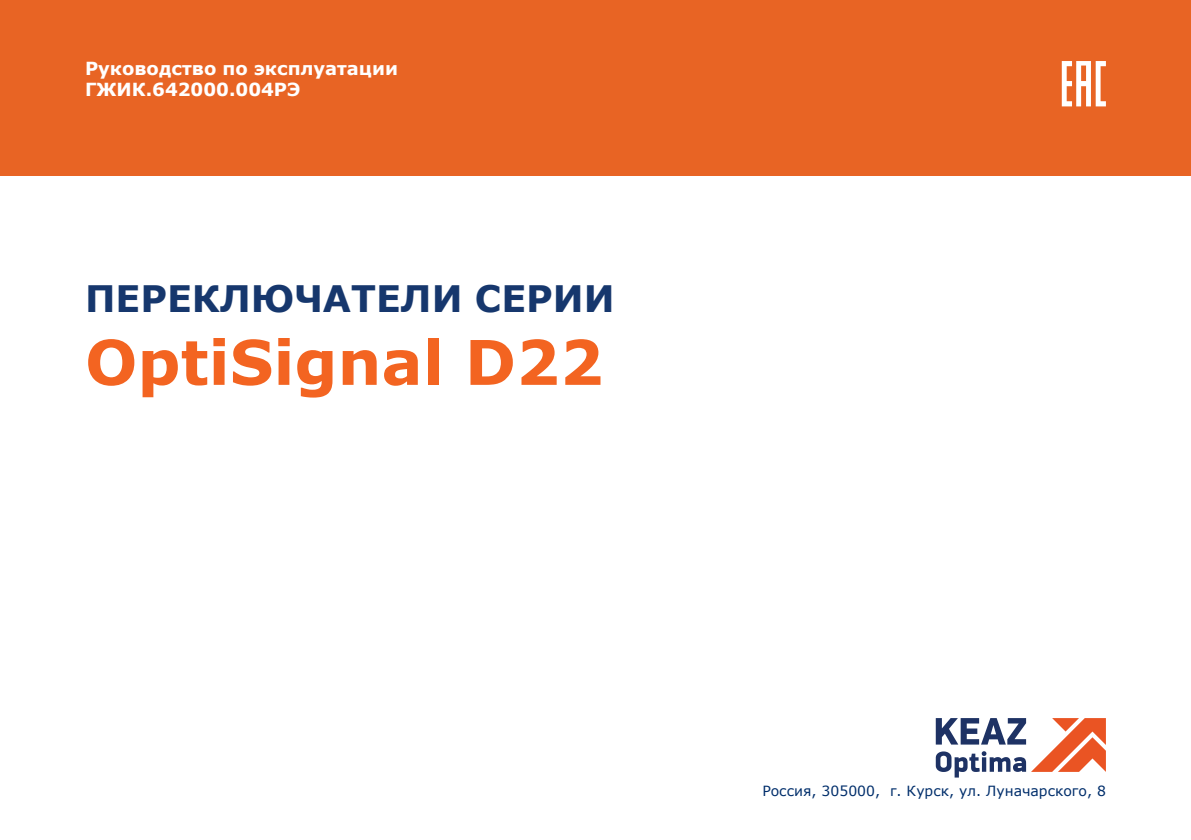
<style>
.page{position:relative;width:1191px;height:840px;background:#fff}
.page>*{position:absolute;margin:0;border:0;box-sizing:border-box;transform-origin:0 0}
.t1{font:700 61.6px "Verdana";color:#f36421}
.t2{font:700 36.4px "Verdana";color:#16376d}
.t3{font:700 18px/21.6px "Verdana";color:#fff}
.t4{font:14px "Verdana";color:#002e6b}
</style>
<div class="page">
<div style="left:0;top:0;width:1191px;height:176px;background:#e86424"></div>
<svg style="left:1061px;top:61px;width:45px;height:45px"></svg>
<svg style="left:935px;top:718px;width:171px;height:59px"></svg>
<p class="t3" style="left:85px;top:57px;width:314px">Руководство по эксплуатации<br>ГЖИК.642000.004РЭ</p>
<h2 class="t2" style="left:85px;top:272px;width:531px">ПЕРЕКЛЮЧАТЕЛИ СЕРИИ</h2>
<h1 class="t1" style="left:85px;top:318px;width:520px">OptiSignal D22</h1>
<p class="t4" style="left:762px;top:780px;width:345px">Россия, 305000, г. Курск, ул. Луначарского, 8</p>
</div>
